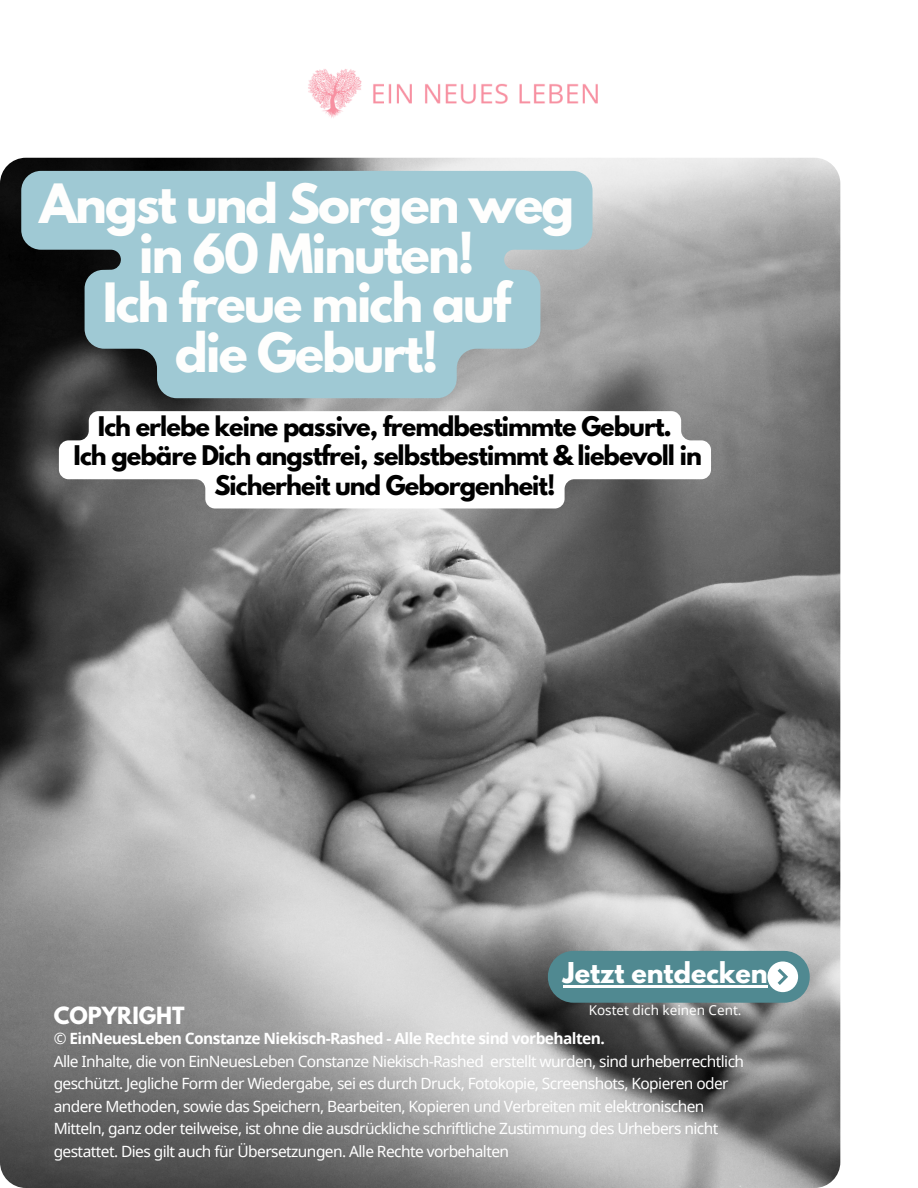
<style>
.page{position:relative;width:918px;height:1188px;background:#fff}
.page>*{position:absolute;margin:0;border:0;box-sizing:border-box;transform-origin:0 0}
.t1{font:700 48px/49.5px "League Spartan";letter-spacing:-.04em;color:#fefefd;text-align:center}
.t2{font:700 25.5px "League Spartan";color:#fff}
.t3{font:700 24px/29.2px "League Spartan";letter-spacing:-.04em;color:#000;text-align:center}
.t4{font:700 21px "League Spartan";color:#fff}
.t5{font:15.45px/22.5px "Noto Sans";letter-spacing:-.035em;color:#fff}
.t6{font:700 15.45px "Noto Sans";letter-spacing:-.035em;color:#fff}
.t7{font:13.5px "Noto Sans";color:#fefefd}
</style>
<div class="page">
<img style="left:0;top:158px;width:840px;height:1030px;border-radius:26px">
<svg style="left:21px;top:171px;width:572px;height:227px;background:#91b2bb"></svg>
<img style="left:308px;top:69px;width:290px;height:49px">
<svg style="left:59px;top:411px;width:652px;height:97px"></svg>
<div style="left:548px;top:951px;width:262px;height:52px;background:#508991;border-radius:26px"></div>
<div style="left:767px;top:961px;width:31px;height:31px;background:#fff;border-radius:50%"></div>
<svg style="left:778px;top:969px;width:10px;height:16px"></svg>
<hr style="left:563px;top:985px;width:204px;height:3px;background:#fff">
<h1 class="t1" style="left:40px;top:185px;width:536px">Angst und Sorgen weg in 60 Minuten!<br>Ich freue mich auf<br>die Geburt!</h1>
<h3 class="t3" style="left:74px;top:415px;width:630px">Ich erlebe keine passive, fremdbestimmte Geburt.<br>Ich gebäre Dich angstfrei, selbstbestimmt &amp; liebevoll in<br>Sicherheit und Geborgenheit!</h3>
<h3 class="t4" style="left:54px;top:1005px;width:133px">COPYRIGHT</h3>
<h2 class="t2" style="left:563px;top:960px;width:206px">Jetzt entdecken</h2>
<p class="t7" style="left:589px;top:1001px;width:154px">Kostet dich keinen Cent.</p>
<p class="t6" style="left:54px;top:1028px;width:553px">© EinNeuesLeben Constanze Niekisch-Rashed - Alle Rechte sind vorbehalten.</p>
<p class="t5" style="left:54px;top:1050px;width:692px">Alle Inhalte, die von EinNeuesLeben Constanze Niekisch-Rashed erstellt wurden, sind urheberrechtlich geschützt. Jegliche Form der Wiedergabe, sei es durch Druck, Fotokopie, Screenshots, Kopieren oder andere Methoden, sowie das Speichern, Bearbeiten, Kopieren und Verbreiten mit elektronischen Mitteln, ganz oder teilweise, ist ohne die ausdrückliche schriftliche Zustimmung des Urhebers nicht gestattet. Dies gilt auch für Übersetzungen. Alle Rechte vorbehalten</p>
</div>
